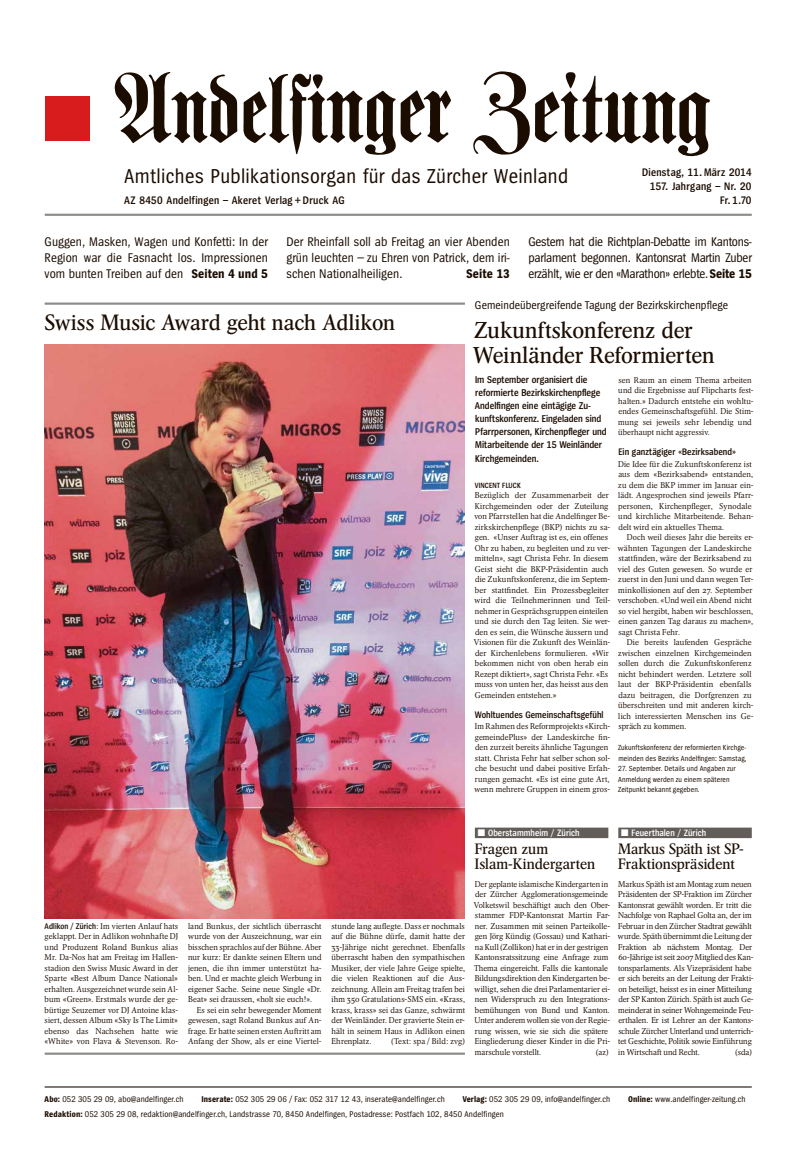
<style>
.page{position:relative;width:789px;height:1166px;background:#fff}
.page>*{position:absolute;margin:0;border:0;box-sizing:border-box;transform-origin:0 0}
.t1{font:22.75px/24.5px "Arena New BQ Book Os F";letter-spacing:-.005em;color:#1b0c00}
.t2{font:21.88px "Arena New BQ Book Os F";color:#1b0c00}
.t3{font:21px "Spiegel Cd";letter-spacing:.015em;color:#1b0c00}
.t4{font:14.88px/15.8px "Arena New BQ Book Os F";color:#1b0c00}
.t5{font:13.12px/15.8px "Spiegel Cd";letter-spacing:.005em;color:#1b0c00;text-align:justify}
.t6{font:700 13.12px "Spiegel Cd";letter-spacing:.005em;color:#1b0c00}
.t7{font:11.81px "Spiegel Cd";letter-spacing:.005em;color:#1b0c00}
.t8{font:600 11.38px/14px "Spiegel Cd";letter-spacing:.02em;color:#1b0c00;text-align:right}
.t9{font:600 10.33px/13.1px "Spiegel Cd";color:#1b0c00}
.t10{font:600 9.8px "Spiegel Cd";letter-spacing:.005em;color:#1b0c00}
.t11{font:600 9.62px "Spiegel Cd";letter-spacing:.005em;color:#fff}
.t12{font:8.75px "Spiegel Cd";letter-spacing:.01em;color:#1b0c00}
.t13{font:8.31px/10.5px "Arena New BQ Light Os F";letter-spacing:.01em;color:#1b0c00}
.t14{font:600 7.88px "Spiegel Cd";color:#1b0c00}
.t15{font:7.7px/10.5px "Spiegel Cd";letter-spacing:.01em;color:#1b0c00}
.s1{font-weight:700}
.s2{font-family:"Spiegel Cd";font-weight:600;font-size:8.58px}
</style>
<div class="page">
<hr style="left:45px;top:1086px;width:707px;height:1px;background:#1b0c00">
<hr style="left:45px;top:214px;width:707px;height:2px;background:#8e8c89">
<svg style="left:473px;top:71px;width:237px;height:85px"></svg>
<svg style="left:243px;top:74px;width:208px;height:81px"></svg>
<svg style="left:115px;top:72px;width:122px;height:71px"></svg>
<div style="left:45px;top:97px;width:44px;height:44px;background:#d81b1d"></div>
<hr style="left:45px;top:302px;width:420px;height:3px;background:#8e8c89">
<img style="left:45px;top:344px;width:420px;height:574px">
<hr style="left:45px;top:1052px;width:420px;height:3px;background:#8e8c89">
<div style="left:475px;top:827px;width:133px;height:11px;background:#625d58"></div>
<div style="left:618px;top:827px;width:134px;height:11px;background:#625d58"></div>
<h3 class="t3" style="left:124px;top:166px;width:445px">Amtliches Publikationsorgan für das Zürcher Weinland</h3>
<h3 class="t8" style="left:124px;top:194px;width:222px">AZ 8450 Andelfingen – Akeret Verlag + Druck AG</h3>
<h3 class="t8" style="left:642px;top:165px;width:111px">Dienstag, 11. März 2014<br>157. Jahrgang – Nr. 20<br>Fr. 1.70</h3>
<h3 class="t5" style="left:45px;top:234px;width:225px">Guggen, Masken, Wagen und Konfetti: In der Region war die Fasnacht los. Impressionen vom bunten Treiben auf den <span class="s1">Seiten 4 und 5</span></h3>
<h3 class="t5" style="left:286px;top:234px;width:225px">Der Rheinfall soll ab Freitag an vier Abenden grün leuchten – zu Ehren von Patrick, dem iri&shy;schen Nationalheiligen.</h3>
<h3 class="t6" style="left:466px;top:267px;width:45px">Seite 13</h3>
<h3 class="t5" style="left:528px;top:234px;width:225px">Gestern hat die Richtplan-Debatte im Kantons&shy;parlament begonnen. Kantonsrat Martin Zuber erzählt, wie er den «Marathon» erlebte.<span class="s1">Seite 15</span></h3>
<h2 class="t2" style="left:45px;top:310px;width:352px">Swiss Music Award geht nach Adlikon</h2>
<h3 class="t7" style="left:475px;top:299px;width:255px">Gemeindeübergreifende Tagung der Bezirkskirchenpflege</h3>
<h1 class="t1" style="left:473px;top:318px;width:243px">Zukunftskonferenz der<br>Weinländer Reformierten</h1>
<p class="t9" style="left:475px;top:373px;width:133px">Im September organisiert die reformierte Bezirkskirchenpflege<br>Andelfingen eine eintägige Zu&shy;kunftskonferenz. Eingeladen sind<br>Pfarrpersonen, Kirchenpfleger und<br>Mitarbeitende der 15 Weinländer<br>Kirchgemeinden.</p>
<p class="t14" style="left:475px;top:481px;width:47px">Vincent Fluck</p>
<p class="t13" style="left:474px;top:490px;width:138px">Bezüglich der Zusammenarbeit der Kirchgemeinden oder der Zuteilung von Pfarrstellen hat die Andelfinger Be&shy;zirkskirchenpflege (BKP) nichts zu sa&shy;gen. «Unser Auftrag ist es, ein offenes Ohr zu haben, zu begleiten und zu ver&shy;mitteln», sagt Christa Fehr. In diesem Geist sieht die BKP-Präsidentin auch die Zukunftskonferenz, die im Septem&shy;ber stattfindet. Ein Prozessbegleiter wird die Teilnehmerinnen und Teil&shy;nehmer in Gesprächsgruppen einteilen und sie durch den Tag leiten. Sie wer&shy;den es sein, die Wünsche äussern und Visionen für die Zukunft des Weinlän&shy;der Kirchenlebens formulieren. «Wir bekommen nicht von oben herab ein Rezept diktiert», sagt Christa Fehr. «Es muss von unten her, das heisst aus den Gemeinden entstehen.»</p>
<p class="t10" style="left:475px;top:709px;width:130px">Wohltuendes Gemeinschaftsgefühl</p>
<p class="t13" style="left:474px;top:721px;width:137px">Im Rahmen des Reformprojekts «Kirch&shy;gemeindePlus» der Landeskirche fin&shy;den zurzeit bereits ähnliche Tagungen statt. Christa Fehr hat selber schon sol&shy;che besucht und dabei positive Erfah&shy;rungen gemacht. «Es ist eine gute Art, wenn mehrere Gruppen in einem gros-</p>
<p class="t13" style="left:618px;top:375px;width:137px">sen Raum an einem Thema arbeiten und die Ergebnisse auf Flipcharts fest&shy;halten.» Dadurch entstehe ein wohltu&shy;endes Gemeinschaftsgefühl. Die Stim&shy;mung sei jeweils sehr lebendig und überhaupt nicht aggressiv.</p>
<p class="t10" style="left:618px;top:447px;width:119px">Ein ganztägiger «Bezirksabend»</p>
<p class="t13" style="left:618px;top:459px;width:137px">Die Idee für die Zukunftskonferenz ist aus dem «Bezirksabend» entstanden, zu dem die BKP immer im Januar ein&shy;lädt. Angesprochen sind jeweils Pfarr&shy;personen, Kirchenpfleger, Synodale und kirchliche Mitarbeitende. Behan&shy;delt wird ein aktuelles Thema.</p>
<p class="t13" style="left:618px;top:532px;width:137px;text-indent:9px">Doch weil dieses Jahr die bereits er&shy;wähnten Tagungen der Landeskirche stattfinden, wäre der Bezirksabend zu viel des Guten gewesen. So wurde er zuerst in den Juni und dann wegen Ter&shy;minkollisionen auf den 27. September verschoben. «Und weil ein Abend nicht so viel hergibt, haben wir beschlossen, einen ganzen Tag daraus zu machen», sagt Christa Fehr.</p>
<p class="t13" style="left:618px;top:637px;width:137px;text-indent:9px">Die bereits laufenden Gespräche zwischen einzelnen Kirchgemeinden sollen durch die Zukunftskonferenz nicht behindert werden. Letztere soll laut der BKP-Präsidentin ebenfalls dazu beitragen, die Dorfgrenzen zu überschreiten und mit anderen kirch&shy;lich interessierten Menschen ins Ge&shy;spräch zu kommen.</p>
<p class="t15" style="left:618px;top:743px;width:130px">Zukunftskonferenz der reformierten Kirchge&shy;meinden des Bezirks Andelfingen: Samstag,</p>
<p class="t15" style="left:618px;top:764px;width:119px">27. September. Details und Angaben zur<br>Anmeldung werden zu einem späteren<br>Zeitpunkt bekannt gegeben.</p>
<p class="t13" style="left:45px;top:921px;width:135px;text-align:justify"><span class="s2">Adlikon / Zürich</span>: Im vierten Anlauf hats geklappt. Der in Adlikon wohnhafte DJ und Produzent Roland Bunkus alias Mr. Da-Nos hat am Freitag im Hallen&shy;stadion den Swiss Music Award in der Sparte «Best Album Dance National» erhalten. Ausgezeichnet wurde sein Al&shy;bum «Green». Erstmals wurde der ge&shy;bürtige Seuzemer vor DJ Antoine klas&shy;siert, dessen Album «Sky Is The Limit» ebenso das Nachsehen hatte wie «White» von Flava &amp; Stevenson. Ro-</p>
<p class="t13" style="left:188px;top:921px;width:135px;text-align:justify">land Bunkus, der sichtlich überrascht wurde von der Auszeichnung, war ein bisschen sprachlos auf der Bühne. Aber nur kurz: Er dankte seinen Eltern und jenen, die ihn immer unterstützt ha&shy;ben. Und er machte gleich Werbung in eigener Sache. Seine neue Single «Dr.<br>Beat» sei draussen, «holt sie euch!».</p>
<p class="t13" style="left:188px;top:1005px;width:135px;text-align:justify;text-indent:9px">Es sei ein sehr bewegender Moment gewesen, sagt Roland Bunkus auf An&shy;frage. Er hatte seinen ersten Auftritt am Anfang der Show, als er eine Viertel-</p>
<p class="t13" style="left:331px;top:921px;width:135px;text-align:justify">stunde lang auflegte. Dass er nochmals auf die Bühne dürfe, damit hatte der 33-Jährige nicht gerechnet. Ebenfalls überrascht haben den sympathischen Musiker, der viele Jahre Geige spielte, die vielen Reaktionen auf die Aus&shy;zeichnung. Allein am Freitag trafen bei ihm 350 Gratulations-SMS ein. «Krass, krass, krass» sei das Ganze, schwärmt der Weinländer. Der gravierte Stein er&shy;hält in seinem Haus in Adlikon einen Ehrenplatz.</p>
<p class="t13" style="left:391px;top:1036px;width:75px">(Text: spa / Bild: zvg)</p>
<p class="t11" style="left:478px;top:828px;width:103px">■ Oberstammheim / Zürich</p>
<h3 class="t4" style="left:475px;top:840px;width:122px">Fragen zum<br>Islam-Kindergarten</h3>
<p class="t13" style="left:474px;top:879px;width:138px">Der geplante islamische Kindergarten in der Zürcher Agglomerationsgemeinde Volketswil beschäftigt auch den Ober&shy;stammer FDP-Kantonsrat Martin Far&shy;ner. Zusammen mit seinen Parteikolle&shy;gen Jörg Kündig (Gossau) und Kathari&shy;na Kull (Zollikon) hat er in der gestrigen Kantonsratssitzung eine Anfrage zum Thema eingereicht. Falls die kantonale Bildungsdirektion den Kindergarten be&shy;willigt, sehen die drei Parlamentarier ei&shy;nen Widerspruch zu den Integrations&shy;bemühungen von Bund und Kanton.<br>Unter anderem wollen sie von der Regie&shy;rung wissen, wie sie sich die spätere Eingliederung dieser Kinder in die Pri&shy;marschule vorstellt.</p>
<p class="t13" style="left:596px;top:1047px;width:14px">(az)</p>
<p class="t11" style="left:621px;top:828px;width:87px">■ Feuerthalen / Zürich</p>
<h3 class="t4" style="left:618px;top:840px;width:127px">Markus Späth ist SP-<br>Fraktionspräsident</h3>
<p class="t13" style="left:618px;top:879px;width:137px">Markus Späth ist am Montag zum neuen Präsidenten der SP-Fraktion im Zürcher Kantonsrat gewählt worden. Er tritt die Nachfolge von Raphael Golta an, der im Februar in den Zürcher Stadtrat gewählt wurde. Späth übernimmt die Leitung der Fraktion ab nächstem Montag. Der 60-Jährige ist seit 2007 Mitglied des Kan&shy;tonsparlaments. Als Vizepräsident habe er sich bereits an der Leitung der Frakti&shy;on beteiligt, heisst es in einer Mitteilung der SP Kanton Zürich. Späth ist auch Ge&shy;meinderat in seiner Wohngemeinde Feu&shy;erthalen. Er ist Lehrer an der Kantons&shy;schule Zürcher Unterland und unterrich&shy;tet Geschichte, Politik sowie Einführung in Wirtschaft und Recht.</p>
<p class="t13" style="left:735px;top:1047px;width:18px">(sda)</p>
<p class="t12" style="left:45px;top:1094px;width:140px"><span class="s1">Abo:</span> 052 305 29 09, abo@andelfinger.ch</p>
<p class="t12" style="left:201px;top:1094px;width:245px"><span class="s1">Inserate:</span> 052 305 29 06 / Fax: 052 317 12 43, inserate@andelfinger.ch</p>
<p class="t12" style="left:463px;top:1094px;width:149px"><span class="s1">Verlag:</span> 052 305 29 09, info@andelfinger.ch</p>
<p class="t12" style="left:628px;top:1094px;width:119px"><span class="s1">Online:</span> www.andelfinger-zeitung.ch</p>
<p class="t12" style="left:45px;top:1109px;width:461px"><span class="s1">Redaktion:</span> 052 305 29 08, redaktion@andelfinger.ch, Landstrasse 70, 8450 Andelfingen, Postadresse: Postfach 102, 8450 Andelfingen</p>
</div>
